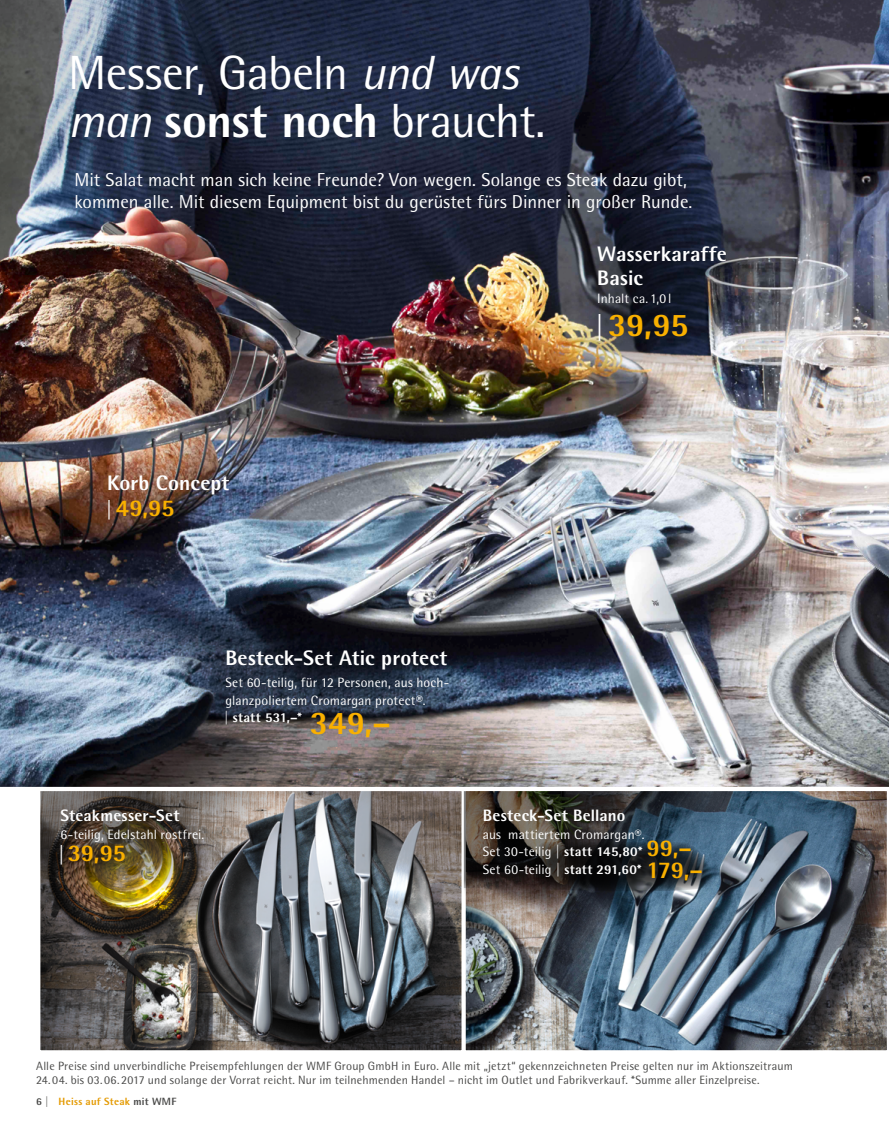
<style>
.page{position:relative;width:889px;height:1123px;background:#fff}
.page>*{position:absolute;margin:0;border:0;box-sizing:border-box;transform-origin:0 0}
.t1{font:48px/48px "WMF Rotis";letter-spacing:-.01em;color:#fff}
.t2{font:700 33px "WMF Rotis";letter-spacing:-.01em;color:#f9b000}
.t3{font:700 24px "WMF Rotis";letter-spacing:-.015em;color:#f9b000}
.t4{font:700 21px/24px "WMF Rotis";letter-spacing:.01em;color:#fff}
.t5{font:18.75px/22.5px "WMF Rotis";color:#fff}
.t6{font:700 16.5px "WMF Rotis";letter-spacing:.015em;color:#fff}
.t7{font:13.5px/17.5px "WMF Rotis";letter-spacing:.01em;color:#fff}
.t8{font:700 13.5px "WMF Rotis";letter-spacing:.02em;color:#fff}
.t9{font:12px "WMF Rotis";letter-spacing:.015em;color:#494948}
.t10{font:700 10.5px "WMF Rotis";letter-spacing:.025em;color:#e49a00}
.s1{font-style:italic}
.s2{font-weight:700}
.s3{font-size:26.4px;color:#fff}
.s4{font-size:19.2px;color:#fff}
.s5{font-weight:700;font-size:24px;color:#f9b000}
.s6{color:#494948}
</style>
<div class="page">
<img style="left:0;top:0;width:889px;height:787px">
<img style="left:41px;top:792px;width:419px;height:257px">
<div style="left:38px;top:789px;width:425px;height:263px;border:2px solid #fff"></div>
<img style="left:466px;top:792px;width:420px;height:257px">
<div style="left:463px;top:789px;width:426px;height:263px;border:2px solid #fff"></div>
<img style="left:40px;top:791px;width:383px;height:116px">
<img style="left:463px;top:791px;width:354px;height:120px">
<svg style="left:0;top:0;width:562px;height:280px;background:#303548"></svg>
<svg style="left:875px;top:114px;width:14px;height:121px;background:#404355"></svg>
<svg style="left:529px;top:841px;width:191px;height:52px;background:#272d32"></svg>
<img style="left:575px;top:218px;width:197px;height:145px">
<h1 class="t1" style="left:68px;top:48px;width:479px">Messer, Gabeln <span class="s1">und was man</span> <span class="s2">sonst noch</span> braucht.</h1>
<h3 class="t5" style="left:74px;top:168px;width:619px">Mit Salat macht man sich keine Freunde? Von wegen. Solange es Steak dazu gibt, kommen alle. Mit diesem Equipment bist du gerüstet fürs Dinner in großer Runde.</h3>
<h3 class="t4" style="left:597px;top:242px;width:131px">Wasserkaraffe<br>Basic</h3>
<p class="t7" style="left:597px;top:289px;width:76px">Inhalt ca. 1,0 l</p>
<h2 class="t2" style="left:594px;top:303px;width:96px"><span class="s3">|</span>39,95</h2>
<h3 class="t4" style="left:107px;top:470px;width:124px">Korb Concept</h3>
<h3 class="t3" style="left:105px;top:492px;width:71px"><span class="s4">|</span>49,95</h3>
<h3 class="t4" style="left:225px;top:645px;width:223px">Besteck-Set Atic protect</h3>
<p class="t7" style="left:225px;top:673px;width:225px">Set 60-teilig, für 12 Personen, aus hoch&shy;glanzpoliertem Cromargan protect®.</p>
<p class="t8" style="left:224px;top:709px;width:79px">| statt 531,–*</p>
<h2 class="t2" style="left:310px;top:702px;width:82px">349,–</h2>
<h3 class="t6" style="left:61px;top:805px;width:120px">Steakmesser-Set</h3>
<p class="t7" style="left:61px;top:825px;width:145px">6-teilig, Edelstahl rostfrei.</p>
<h3 class="t3" style="left:57px;top:837px;width:70px"><span class="s4">|</span>39,95</h3>
<h3 class="t6" style="left:483px;top:805px;width:144px">Besteck-Set Bellano</h3>
<p class="t7" style="left:483px;top:825px;width:221px">aus mattiertem Cromargan®.<br>Set 30-teilig <span class="s2">| statt 145,80*</span> <span class="s5">99,–<br></span>Set 60-teilig <span class="s2">| statt 291,60*</span> <span class="s5">179,–</span></p>
<p class="t9" style="left:36px;top:1059px;width:758px">Alle Preise sind unverbindliche Preisempfehlungen der WMF Group GmbH in Euro. Alle mit „jetzt“ gekennzeichneten Preise gelten nur im Aktionszeitraum</p>
<p class="t9" style="left:36px;top:1073px;width:725px">24. 04. bis 03. 06. 2017 und solange der Vorrat reicht. Nur im teilnehmenden Handel – nicht im Outlet und Fabrikverkauf. *Summe aller Einzelpreise.</p>
<p class="t10" style="left:36px;top:1094px;width:142px"><span class="s6">6 |</span> Heiss auf Steak <span class="s6">mit WMF</span></p>
</div>
